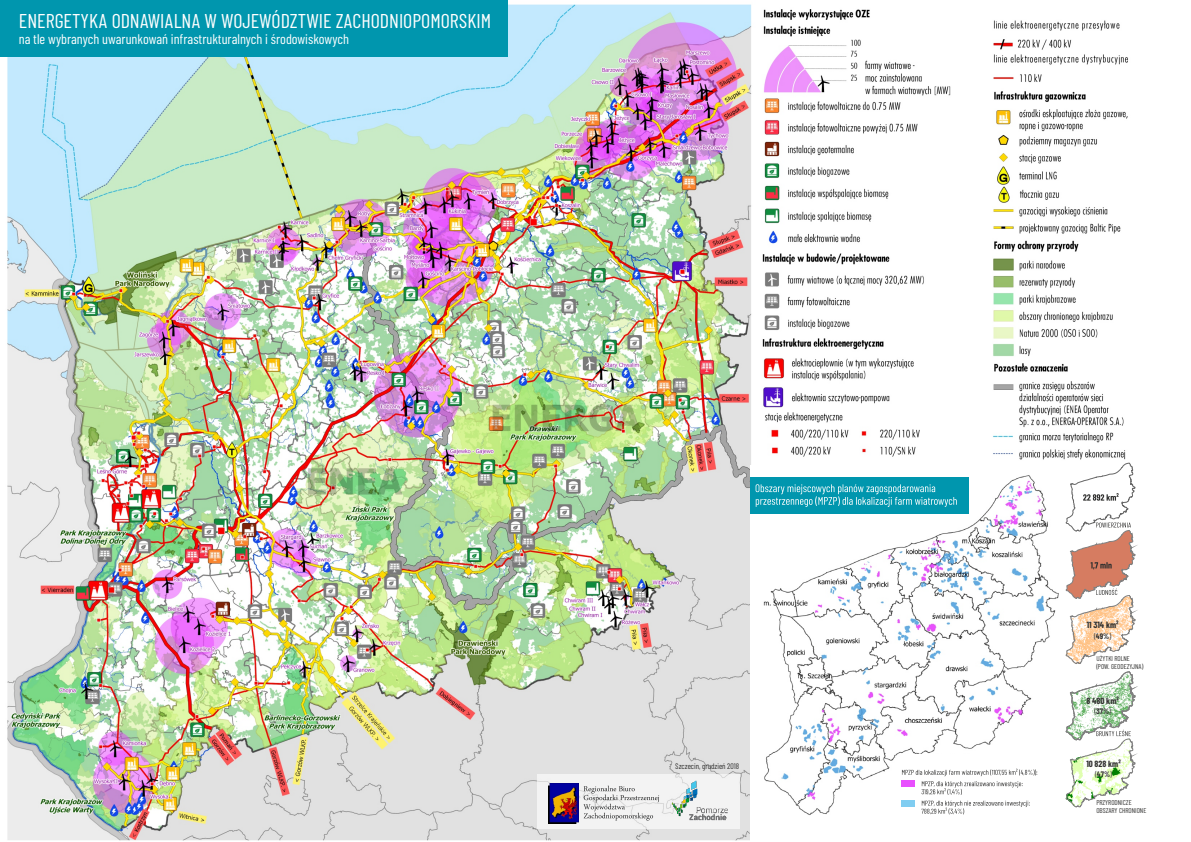
<style>
.page{position:relative;width:1191px;height:842px;background:#fff}
.page>*{position:absolute;margin:0;border:0;box-sizing:border-box;transform-origin:0 0}
.t1{font:20px "Barlow Condensed";color:#fff}
.t2{font:14px "Barlow Condensed";color:#fff}
.t3{font:700 9px "Barlow Condensed";color:#313130}
.t4{font:8px "Barlow Condensed";color:#313130}
.t5{font:700 8px "Barlow Condensed";color:#313130}
.t6{font:7px/8.1px "Barlow Condensed";color:#313130}
.s1{font-weight:400}
</style>
<div class="page">
<img style="left:0;top:4px;width:1128px;height:837px">
<div style="left:750px;top:465px;width:441px;height:377px;background:#fff"></div>
<div style="left:0;top:0;width:508px;height:56px;background:#0096ae"></div>
<div style="left:537px;top:775px;width:202px;height:54px;background:#f3f3f3"></div>
<img style="left:548px;top:784px;width:31px;height:39px">
<svg style="left:583px;top:786px;width:76px;height:35px"></svg>
<img style="left:666px;top:774px;width:68px;height:47px">
<img style="left:750px;top:475px;width:309px;height:340px">
<div style="left:750px;top:477px;width:219px;height:36px;background:#0096ae"></div>
<svg style="left:755px;top:484px;width:201px;height:23px"></svg>
<svg style="left:1066px;top:671px;width:69px;height:136px"></svg>
<svg style="left:1065px;top:462px;width:70px;height:202px"></svg>
<div style="left:901px;top:754px;width:143px;height:70px;background:#fff"></div>
<div style="left:901px;top:780px;width:13px;height:7px;background:#e84ffe"></div>
<div style="left:901px;top:800px;width:13px;height:6px;background:#80cdf1"></div>
<svg style="left:902px;top:769px;width:135px;height:45px"></svg>
<h1 class="t1" style="left:19px;top:8px;width:474px">ENERGETYKA ODNAWIALNA W WOJEWÓDZTWIE ZACHODNIOPOMORSKIM</h1>
<p class="t2" style="left:19px;top:30px;width:332px">na tle wybranych uwarunkowań infrastrukturalnych i środowiskowych</p>
<p class="t4" style="left:675px;top:761px;width:65px">Szczecin, grudzień 2018</p>
<p class="t3" style="left:1086px;top:619px;width:33px">11 314 km²</p>
<p class="t5" style="left:1094px;top:631px;width:18px"><span class="s1">(</span>49%<span class="s1">)</span></p>
<p class="t6" style="left:1096px;top:654px;width:48px">UŻYTKI ROLNE (POW. GEODEZYJNA)</p>
<p class="t3" style="left:1086px;top:695px;width:34px">8 480 km²</p>
<p class="t5" style="left:1094px;top:706px;width:18px"><span class="s1">(</span>37%<span class="s1">)</span></p>
<p class="t3" style="left:1086px;top:758px;width:36px">10 828 km²</p>
<p class="t5" style="left:1095px;top:769px;width:18px"><span class="s1">(</span>47%<span class="s1">)</span></p>
<p class="t6" style="left:1096px;top:798px;width:51px">PRZYRODNICZE<br>OBSZARY CHRONIONE</p>
</div>
